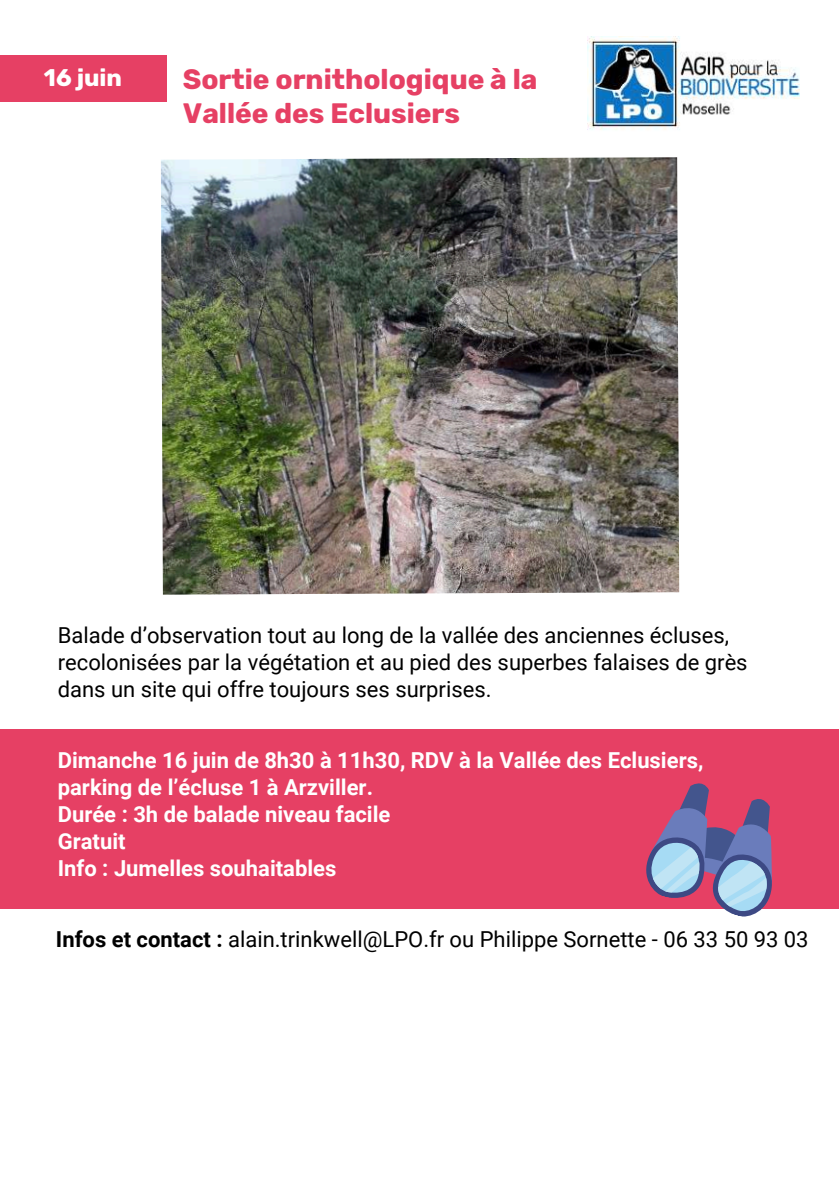
<style>
.page{position:relative;width:839px;height:1191px;background:#fff}
.page>*{position:absolute;margin:0;border:0;box-sizing:border-box;transform-origin:0 0}
.t1{font:700 28px/34.4px "Rubik";color:#e64064}
.t2{font:700 24px "Rubik";color:#fff}
.t3{font:22px/27px "Roboto";color:#000}
.t4{font:700 22px/27px "Roboto";color:#fff}
.s1{font-weight:700}
</style>
<div class="page">
<div style="left:0;top:56px;width:166px;height:46px;background:#e64064"></div>
<img style="left:588px;top:37px;width:211px;height:93px">
<img style="left:161px;top:157px;width:518px;height:438px">
<div style="left:0;top:729px;width:838px;height:180px;background:#e64064"></div>
<svg style="left:646px;top:783px;width:126px;height:134px"></svg>
<p class="t2" style="left:44px;top:63px;width:80px">16 juin</p>
<p class="t1" style="left:183px;top:62px;width:356px">Sortie ornithologique à la<br>Vallée des Eclusiers</p>
<p class="t3" style="left:58px;top:622px;width:691px">Balade d’observation tout au long de la vallée des anciennes écluses, recolonisées par la végétation et au pied des superbes falaises de grès dans un site qui offre toujours ses surprises.</p>
<p class="t4" style="left:58px;top:747px;width:647px">Dimanche 16 juin de 8h30 à 11h30, RDV à la Vallée des Eclusiers, parking de l’écluse 1 à Arzviller.<br>Durée : 3h de balade niveau facile<br>Gratuit<br>Info : Jumelles souhaitables</p>
<p class="t3" style="left:56px;top:926px;width:754px"><span class="s1">Infos et contact :</span> alain.trinkwell@LPO.fr ou Philippe Sornette - 06 33 50 93 03</p>
</div>
